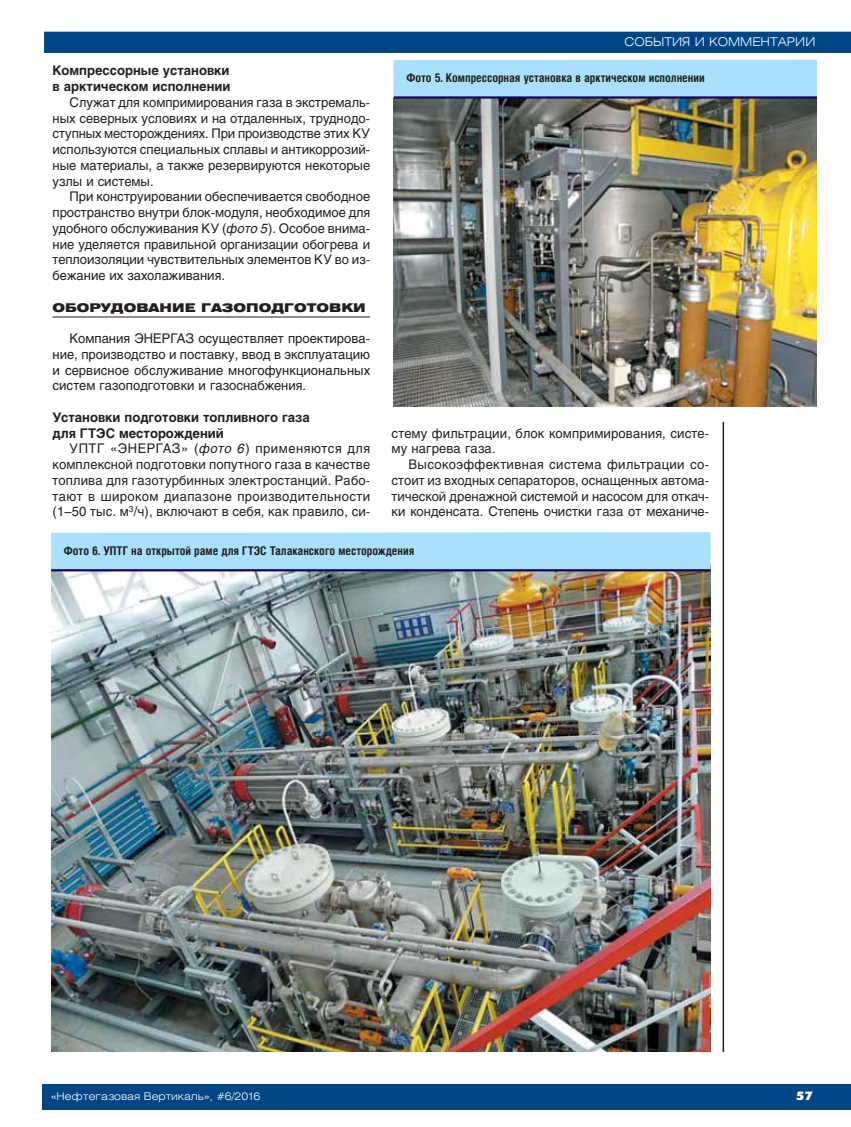
<style>
.page{position:relative;width:851px;height:1127px;background:#fff}
.page>*{position:absolute;margin:0;border:0;box-sizing:border-box;transform-origin:0 0}
.t1{font:13.2px/15.8px "Helios";color:#231f20;text-align:justify}
.t2{font:700 13.2px/15.8px "Helios";color:#231f20}
.t3{font:700 12px "Helios Cond";color:#231f20}
.t4{font:900 12px "Helios Ext";letter-spacing:.005em;color:#231f20}
.t5{font:300 12px "Helios Ext";color:#fff}
.t6{font:12px "Futura Futuris XC";color:#fff}
.t7{font:300 10.5px "Helios Ext";color:#fff}
.s1{font-style:italic}
</style>
<div class="page">
<div style="left:43px;top:1084px;width:807px;height:26px;background:#004584"></div>
<hr style="left:53px;top:317px;width:317px;height:1px;background:#231f20">
<svg style="left:44px;top:31px;width:806px;height:22px;background:#084b88"></svg>
<hr style="left:722px;top:422px;width:2px;height:630px;background:#231f20">
<img style="left:393px;top:99px;width:423px;height:307px">
<div style="left:393px;top:60px;width:423px;height:38px;background:#aae1fa"></div>
<hr style="left:393px;top:96px;width:423px;height:3px;background:#140858">
<img style="left:51px;top:571px;width:659px;height:481px">
<div style="left:51px;top:532px;width:659px;height:37px;background:#aae1fa"></div>
<hr style="left:51px;top:569px;width:659px;height:2px;background:#140858">
<p class="t2" style="left:53px;top:64px;width:179px">Компрессорные установки в арктическом исполнении</p>
<p class="t1" style="left:53px;top:96px;width:319px;text-indent:17px">Служат для компримирования газа в экстремаль&shy;ных северных условиях и на отдаленных, труднодо&shy;ступных месторождениях. При производстве этих КУ используются специальных сплавы и антикоррозий&shy;ные материалы, а также резервируются некоторые узлы и системы.</p>
<p class="t1" style="left:53px;top:190px;width:319px;text-indent:17px">При конструировании обеспечивается свободное пространство внутри блок-модуля, необходимое для удобного обслуживания КУ (<span class="s1">фото 5</span>). Особое внима&shy;ние уделяется правильной организации обогрева и теплоизоляции чувствительных элементов КУ во из&shy;бежание их захолаживания.</p>
<p class="t4" style="left:53px;top:303px;width:314px">ОБОРУДОВАНИЕ ГАЗОПОДГОТОВКИ</p>
<p class="t1" style="left:53px;top:332px;width:319px;text-indent:17px">Компания ЭНЕРГАЗ осуществляет проектирова&shy;ние, производство и поставку, ввод в эксплуатацию и сервисное обслуживание многофункциональных систем газоподготовки и газоснабжения.</p>
<p class="t2" style="left:53px;top:411px;width:258px">Установки подготовки топливного газа для ГТЭС месторождений</p>
<p class="t1" style="left:53px;top:442px;width:319px;text-indent:17px">УПТГ «ЭНЕРГАЗ» (<span class="s1">фото 6</span>) применяются для комплексной подготовки попутного газа в качестве топлива для газотурбинных электростанций. Рабо&shy;тают в широком диапазоне производительности (1–50 тыс. м<sup>3</sup>/ч), включают в себя, как правило, си-</p>
<p class="t5" style="left:624px;top:37px;width:192px">СОБЫТИЯ И КОММЕНТАРИИ</p>
<p class="t3" style="left:406px;top:73px;width:300px">Фото 5. Компрессорная установка в арктическом исполнении</p>
<p class="t1" style="left:391px;top:426px;width:319px">стему фильтрации, блок компримирования, систе&shy;му нагрева газа.</p>
<p class="t1" style="left:391px;top:458px;width:319px;text-indent:17px">Высокоэффективная система фильтрации со&shy;стоит из входных сепараторов, оснащенных автома&shy;тической дренажной системой и насосом для откач&shy;ки конденсата. Степень очистки газа от механиче-</p>
<p class="t3" style="left:64px;top:546px;width:352px">Фото 6. УПТГ на открытой раме для ГТЭС Талаканского месторождения</p>
<p class="t7" style="left:51px;top:1092px;width:211px">«Нефтегазовая Вертикаль», #6/2016</p>
<p class="t6" style="left:796px;top:1091px;width:18px">57</p>
</div>
